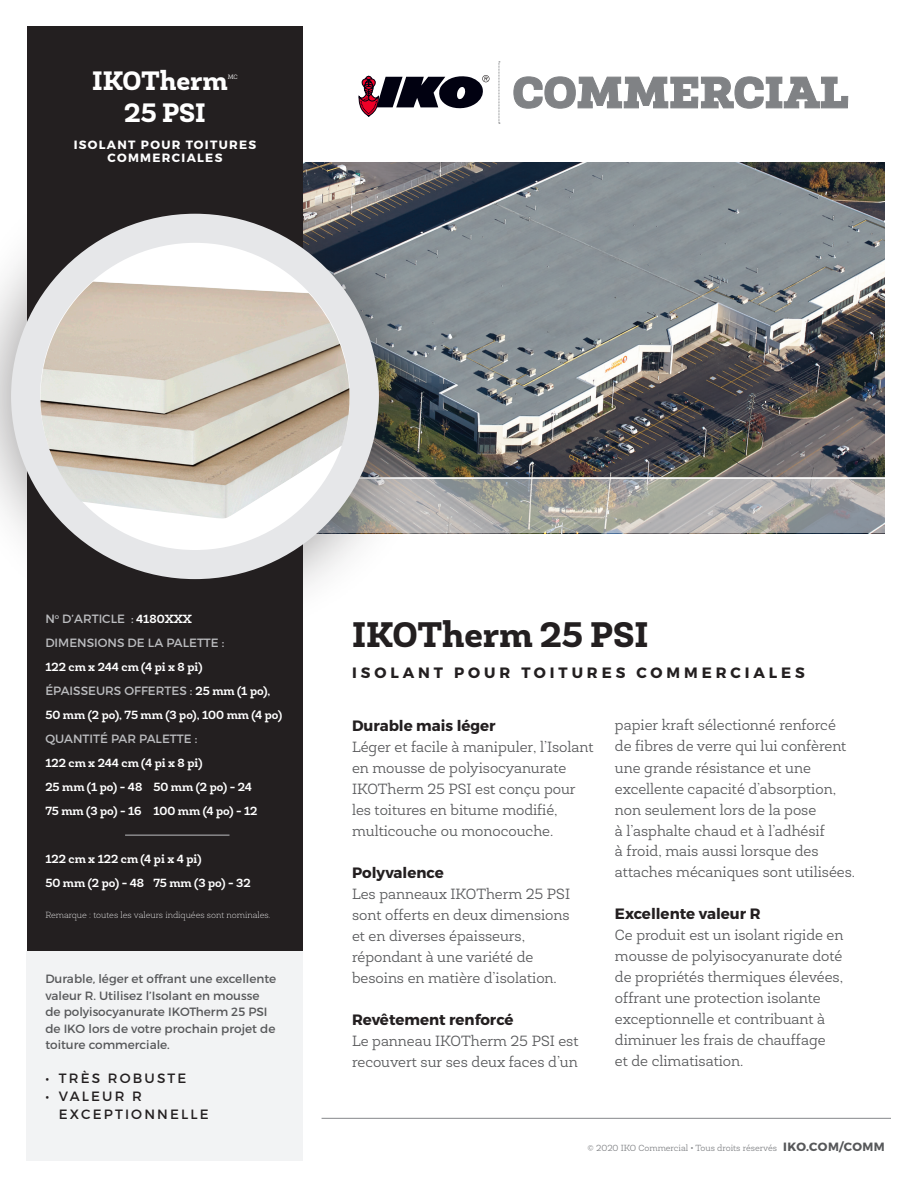
<style>
.page{position:relative;width:918px;height:1188px;background:#fff}
.page>*{position:absolute;margin:0;border:0;box-sizing:border-box;transform-origin:0 0}
.t1{font:800 36px "Newslab";color:#231f20}
.t2{font:800 27px "Newslab";color:#fff}
.t3{font:300 15px/21px "Newslab";color:#57585a}
.t4{font:700 15px "Montserrat";color:#231f20}
.t5{font:700 15px "Montserrat";letter-spacing:.26em;color:#231f20}
.t6{font:13.5px/18px "Montserrat";letter-spacing:.16em;color:#231f20}
.t7{font:700 12px/24px "Newslab";color:#fff}
.t8{font:12px/16.5px "Montserrat";color:#57585a}
.t9{font:12px/24px "Montserrat";color:#bcbdc0}
.t10{font:700 12px/13.5px "Montserrat";letter-spacing:.11em;color:#fff;text-align:center}
.t11{font:700 12px "Montserrat";letter-spacing:.035em;color:#57585a}
.t12{font:100 9px "Newslab";color:#fff}
.t13{font:300 9px "Newslab";color:#808285}
.t14{font:300 6.3px "Newslab";color:#fff}
.s1{font-family:"Newslab";font-weight:700;color:#fff}
</style>
<div class="page">
<img style="left:445px;top:163px;width:439px;height:370px">
<div style="left:27px;top:27px;width:276px;height:315px;background:#231f20"></div>
<svg style="left:513px;top:76px;width:336px;height:33px"></svg>
<svg style="left:358px;top:75px;width:131px;height:42px"></svg>
<svg style="left:499px;top:62px;width:1px;height:62px"></svg>
<div style="left:27px;top:241px;width:276px;height:710px;background:#231f20"></div>
<hr style="left:322px;top:1118px;width:569px;height:1px;background:#939598">
<div style="left:26px;top:951px;width:277px;height:210px;background:#f2f3f4"></div>
<svg style="left:445px;top:479px;width:439px;height:53px;background:#a9a9a5"></svg>
<hr style="left:293px;top:477px;width:598px;height:2px;background:#fff">
<div style="left:0;top:148px;width:445px;height:497px;background:#231f20;opacity:.5"></div>
<svg style="left:26px;top:228px;width:338px;height:337px;background:#f7f7f8"></svg>
<div style="left:11px;top:214px;width:368px;height:365px;border:29px solid #e6e7e9;border-radius:50%"></div>
<img style="left:40px;top:281px;width:310px;height:238px">
<hr style="left:125px;top:835px;width:105px;height:1px;background:#bcbdc0">
<h2 class="t2" style="left:92px;top:64px;width:137px">IKOTherm</h2>
<p class="t14" style="left:228px;top:73px;width:12px">MC</p>
<h2 class="t2" style="left:124px;top:95px;width:83px">25 PSI</h2>
<p class="t10" style="left:74px;top:138px;width:184px">ISOLANT POUR TOITURES<br>COMMERCIALES</p>
<p class="t9" style="left:45px;top:607px;width:181px">N<sup>o</sup> D’ARTICLE : <span class="s1">4180XXX<br></span>DIMENSIONS DE LA PALETTE :</p>
<p class="t7" style="left:45px;top:655px;width:159px">122 cm x 244 cm (4 pi x 8 pi)</p>
<p class="t9" style="left:45px;top:679px;width:226px">ÉPAISSEURS OFFERTES : <span class="s1">25 mm (1 po),</span></p>
<p class="t7" style="left:45px;top:703px;width:238px">50 mm (2 po), 75 mm (3 po), 100 mm (4 po)</p>
<p class="t9" style="left:45px;top:727px;width:153px">QUANTITÉ PAR PALETTE :</p>
<p class="t7" style="left:45px;top:751px;width:214px">122 cm x 244 cm (4 pi x 8 pi)<br>25 mm (1 po) - 48 50 mm (2 po) - 24<br>75 mm (3 po) - 16 100 mm (4 po) - 12</p>
<p class="t7" style="left:45px;top:847px;width:207px">122 cm x 122 cm (4 pi x 4 pi)<br>50 mm (2 po) - 48 75 mm (3 po) - 32</p>
<p class="t12" style="left:45px;top:910px;width:227px">Remarque : toutes les valeurs indiquées sont nominales.</p>
<p class="t8" style="left:45px;top:971px;width:232px">Durable, léger et offrant une excellente valeur R. Utilisez l’Isolant en mousse de polyisocyanurate IKOTherm 25 PSI de IKO lors de votre prochain projet de toiture commerciale.</p>
<p class="t6" style="left:45px;top:1069px;width:143px">• TRÈS ROBUSTE</p>
<p class="t6" style="left:59px;top:1087px;width:151px;text-indent:-14px">• VALEUR R<br>EXCEPTIONNELLE</p>
<h1 class="t1" style="left:352px;top:611px;width:298px">IKOTherm 25 PSI</h1>
<p class="t5" style="left:352px;top:663px;width:454px">ISOLANT POUR TOITURES COMMERCIALES</p>
<p class="t4" style="left:352px;top:716px;width:145px">Durable mais léger</p>
<p class="t3" style="left:352px;top:736px;width:243px">Léger et facile à manipuler, l’Isolant en mousse de polyisocyanurate<br>IKOTherm 25 PSI est conçu pour les toitures en bitume modifié, multicouche ou monocouche.</p>
<p class="t4" style="left:352px;top:863px;width:93px">Polyvalence</p>
<p class="t3" style="left:352px;top:883px;width:220px">Les panneaux IKOTherm 25 PSI sont offerts en deux dimensions et en diverses épaisseurs, répondant à une variété de besoins en matière d’isolation.</p>
<p class="t4" style="left:352px;top:1010px;width:163px">Revêtement renforcé</p>
<p class="t3" style="left:352px;top:1030px;width:228px">Le panneau IKOTherm 25 PSI est recouvert sur ses deux faces d’un</p>
<p class="t3" style="left:615px;top:715px;width:242px">papier kraft sélectionné renforcé de fibres de verre qui lui confèrent une grande résistance et une excellente capacité d’absorption, non seulement lors de la pose<br>à l’asphalte chaud et à l’adhésif<br>à froid, mais aussi lorsque des attaches mécaniques sont utilisées.</p>
<p class="t4" style="left:615px;top:905px;width:147px">Excellente valeur R</p>
<p class="t3" style="left:615px;top:925px;width:230px">Ce produit est un isolant rigide en mousse de polyisocyanurate doté de propriétés thermiques élevées, offrant une protection isolante exceptionnelle et contribuant à diminuer les frais de chauffage<br>et de climatisation.</p>
<p class="t11" style="left:783px;top:1139px;width:103px">IKO.COM/COMM</p>
<p class="t13" style="left:588px;top:1142px;width:191px">© 2020 IKO Commercial • Tous droits réservés</p>
</div>
